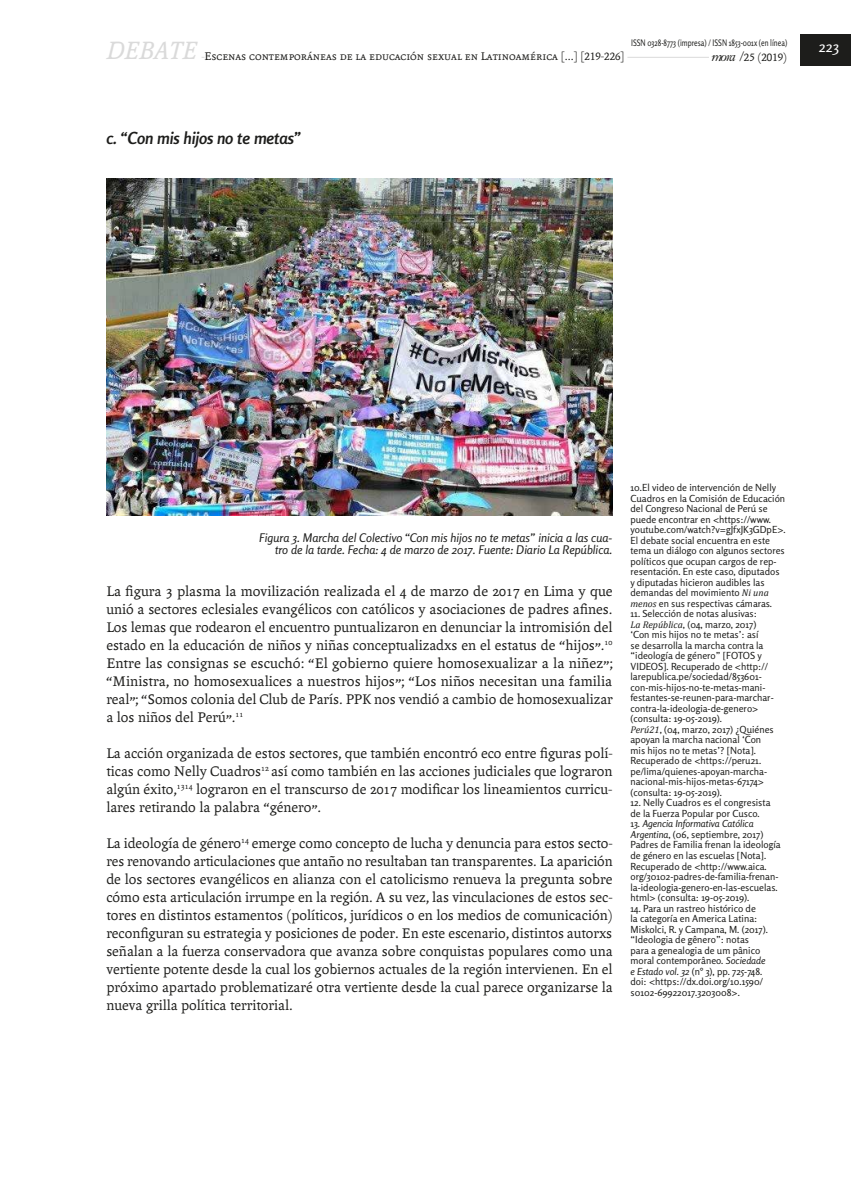
<style>
.page{position:relative;width:851px;height:1191px;background:#fff}
.page>*{position:absolute;margin:0;border:0;box-sizing:border-box;transform-origin:0 0}
.t1{font:italic 27px "Andralis ND Os F";color:#dadada}
.t2{font:italic 700 16.5px "Rosario";color:#1d1d1b}
.t3{font:15px/18px "Andralis ND Os F";color:#1d1d1b;text-align:justify}
.t4{font:15px "Rosario";color:#fff}
.t5{font:italic 12px/12px "Rosario";color:#1d1d1b;text-align:right}
.t6{font:12px "Andralis NDSC";color:#1d1d1b}
.t7{font:9.75px/10.5px "Rosario";color:#1d1d1b}
.t8{font:9px "Rosario";color:#1d1d1b;scale:.8 1}
.s1{font-family:"Granjon LT Std";font-style:italic;font-size:15px}
.s2{font-family:"Cambria";font-style:italic}
.s3{font-style:italic}
</style>
<div class="page">
<hr style="left:110px;top:57px;width:656px;height:1px;background:#dadada">
<div style="left:708px;top:50px;width:79px;height:14px;background:#fff"></div>
<div style="left:799px;top:35px;width:51px;height:31px;background:#1d1d1b"></div>
<div style="left:106px;top:38px;width:95px;height:30px;background:#fff"></div>
<div style="left:204px;top:49px;width:423px;height:15px;background:#fff"></div>
<img style="left:106px;top:178px;width:506px;height:337px">
<p class="t8" style="left:631px;top:36px;width:197px">ISSN 0328-8773 (impresa) / ISSN 1853-001x (en línea)</p>
<p class="t6" style="left:712px;top:51px;width:76px"><span class="s1">mora /</span>25 (2019)</p>
<h1 class="t1" style="left:106px;top:36px;width:92px">DEBATE</h1>
<p class="t4" style="left:818px;top:35px;width:22px">223</p>
<p class="t6" style="left:204px;top:49px;width:421px">Escenas contemporáneas de la educación sexual en Latinoamérica [...] [219-226]</p>
<p class="t2" style="left:106px;top:124px;width:196px">c. “Con mis hijos no te metas”</p>
<p class="t5" style="left:259px;top:530px;width:354px">Figura 3. Marcha del Colectivo “Con mis hijos no te metas” inicia a las cua&shy;tro de la tarde. Fecha: 4 de marzo de 2017. Fuente: Diario La República.</p>
<p class="t3" style="left:106px;top:582px;width:508px">La figura 3 plasma la movilización realizada el 4 de marzo de 2017 en Lima y que unió a sectores eclesiales evangélicos con católicos y asociaciones de padres afines.<br>Los lemas que rodearon el encuentro puntualizaron en denunciar la intromisión del estado en la educación de niños y niñas conceptualizadxs en el estatus de “hijos”.<sup>10<br></sup>Entre las consignas se escuchó: “El gobierno quiere homosexualizar a la niñez”; “Ministra, no homosexualices a nuestros hijos”; “Los niños necesitan una familia real”; “Somos colonia del Club de París. PPK nos vendió a cambio de homosexualizar a los niños del Perú”.<sup>11</sup></p>
<p class="t3" style="left:106px;top:744px;width:507px">La acción organizada de estos sectores, que también encontró eco entre figuras polí&shy;ticas como Nelly Cuadros<sup>12</sup> así como también en las acciones judiciales que lograron algún éxito,<sup>1314</sup> lograron en el transcurso de 2017 modificar los lineamientos curricu&shy;lares retirando la palabra “género”.</p>
<p class="t3" style="left:106px;top:834px;width:507px">La ideología de género<sup>14</sup> emerge como concepto de lucha y denuncia para estos secto&shy;res renovando articulaciones que antaño no resultaban tan transparentes. La aparición de los sectores evangélicos en alianza con el catolicismo renueva la pregunta sobre cómo esta articulación irrumpe en la región. A su vez, las vinculaciones de estos sec&shy;tores en distintos estamentos (políticos, jurídicos o en los medios de comunicación) reconfiguran su estrategia y posiciones de poder. En este escenario, distintos autorxs señalan a la fuerza conservadora que avanza sobre conquistas populares como una vertiente potente desde la cual los gobiernos actuales de la región intervienen. En el próximo apartado problematizaré otra vertiente desde la cual parece organizarse la nueva grilla política territorial.</p>
<p class="t7" style="left:630px;top:482px;width:157px">10.El video de intervención de Nelly Cuadros en la Comisión de Educación del Congreso Nacional de Perú se puede encontrar en &lt;https://www. youtube.com/watch?v=gJfxJK3GDpE&gt;.<br>El debate social encuentra en este tema un diálogo con algunos sectores políticos que ocupan cargos de rep&shy;resentación. En este caso, diputados y diputadas hicieron audibles las demandas del movimiento <span class="s2">Ni una menos</span> en sus respectivas cámaras.</p>
<p class="t7" style="left:630px;top:608px;width:145px">11. Selección de notas alusivas:<br><span class="s2">La República</span>, (04, marzo, 2017) ‘Con mis hijos no te metas’: así<br>se desarrolla la marcha contra la “ideología de género” [FOTOS y<br>VIDEOS]. Recuperado de &lt;http:// larepublica.pe/sociedad/853601- con-mis-hijos-no-te-metas-mani&shy;festantes-se-reunen-para-marchar&shy;contra-la-ideologia-de-genero&gt; (consulta: 19-05-2019).<br><span class="s2">Perú21</span>, (04, marzo, 2017) ¿Quiénes apoyan la marcha nacional ‘Con mis hijos no te metas’? [Nota].<br>Recuperado de &lt;https://peru21. pe/lima/quienes-apoyan-marcha&shy;nacional-mis-hijos-metas-67174&gt; (consulta: 19-05-2019).</p>
<p class="t7" style="left:630px;top:797px;width:141px">12. Nelly Cuadros es el congresista de la Fuerza Popular por Cusco.</p>
<p class="t7" style="left:630px;top:818px;width:152px">13. <span class="s3">Agencia Informativa Católica Argentina</span>, (06, septiembre, 2017)<br>Padres de Familia frenan la ideología de género en las escuelas [Nota].<br>Recuperado de &lt;http://www.aica. org/30102-padres-de-familia-frenan&shy;la-ideologia-genero-en-las-escuelas. html&gt; (consulta: 19-05-2019).</p>
<p class="t7" style="left:630px;top:902px;width:139px">14. Para un rastreo histórico de<br>la categoría en America Latina:<br>Miskolci, R. y Campana, M. (2017). “Ideologia de gênero”: notas para a genealogia de um pânico moral contemporâneo. <span class="s3">Sociedade e Estado vol. 32</span> (n° 3), pp. 725-748. doi: &lt;https://dx.doi.org/10.1590/ s0102-69922017.3203008&gt;.</p>
</div>
